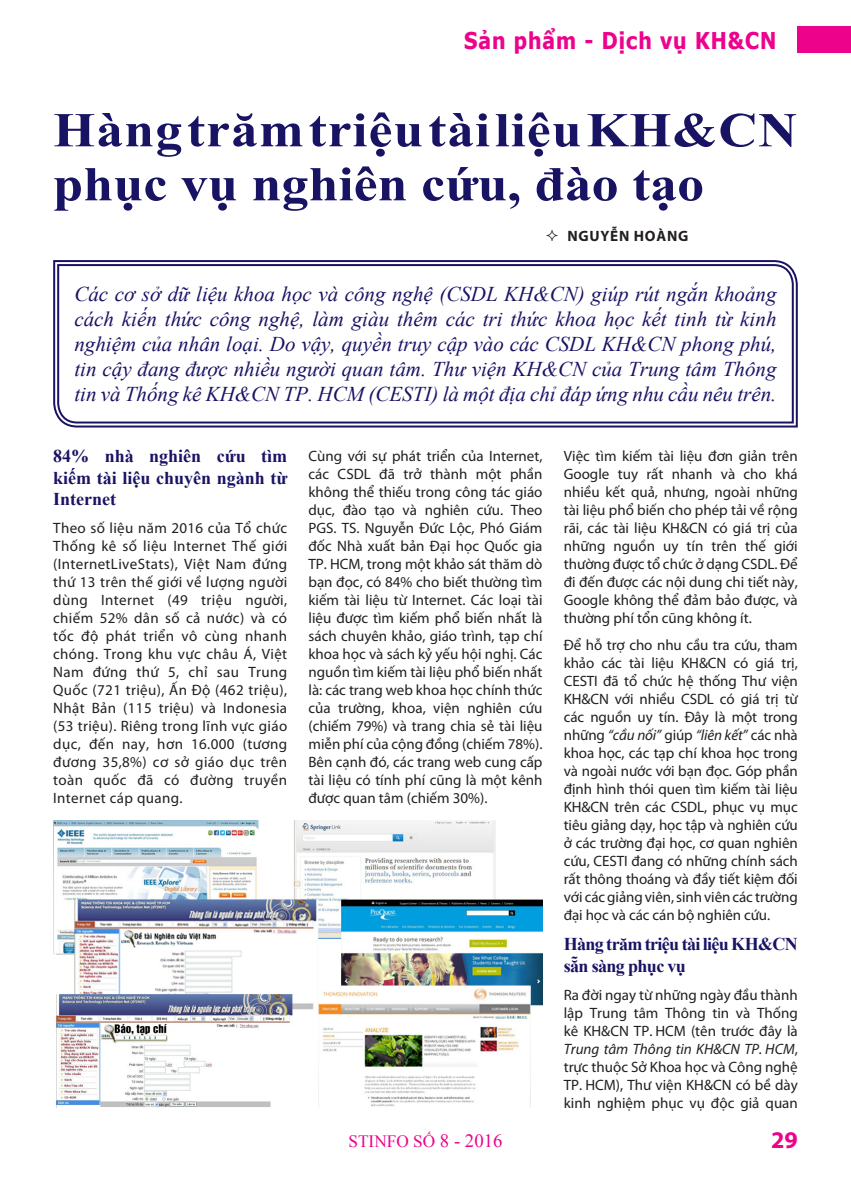
<style>
.page{position:relative;width:851px;height:1191px;background:#fff}
.page>*{position:absolute;margin:0;border:0;box-sizing:border-box;transform-origin:0 0}
.t1{font:700 48.6px/54px "Times New Roman";letter-spacing:.02em;color:#191364;scale:1.11 1}
.t2{font:700 24px "Myriad Pro";color:#ed028c}
.t3{font:700 23.1px "Tahoma";letter-spacing:.05em;color:#ed028c;scale:.91 1}
.t4{font:italic 21px/25.2px "Times New Roman";color:#191364;text-align:justify}
.t5{font:700 18px/21.6px "Times New Roman";color:#191364;text-align:justify}
.t6{font:700 18px/21.6px "Times New Roman";letter-spacing:-.035em;color:#191364}
.t7{font:17.25px "Times New Roman";color:#ed028c}
.t8{font:15px/18px "Myriad Pro";color:#231f20;text-align:justify}
.Tacgia{font:700 15px "Myriad Pro";letter-spacing:.05em;color:#231f20}
.s1{font-size:18.75px}
.s2{font-style:italic}
</style>
<div class="page">
<div style="left:797px;top:26px;width:53px;height:27px;background:#ed028c"></div>
<svg style="left:53px;top:260px;width:745px;height:168px"></svg>
<svg style="left:56px;top:263px;width:738px;height:161px"></svg>
<img style="left:53px;top:820px;width:489px;height:287px">
<h3 class="t3" style="left:464px;top:24px;width:345px">Sản phẩm - Dịch vụ KH&amp;CN</h3>
<p class="t1" style="left:53px;top:102px;width:671px">Hàng trăm triệu tài liệu KH&amp;CN phục vụ nghiên cứu, đào tạo</p>
<p class="Tacgia" style="left:567px;top:226px;width:123px">NGUYỄN HOÀNG</p>
<p class="t4" style="left:74px;top:280px;width:703px">Các cơ sở dữ liệu khoa học và công nghệ (CSDL KH&amp;CN) giúp rút ngắn khoảng cách kiến thức công nghệ, làm giàu thêm các tri thức khoa học kết tinh từ kinh nghiệm của nhân loại. Do vậy, quyền truy cập vào các CSDL KH&amp;CN phong phú, tin cậy đang được nhiều người quan tâm. Thư viện KH&amp;CN của Trung tâm Thông tin và Thống kê KH&amp;CN TP. HCM (CESTI) là một địa chỉ đáp ứng nhu cầu nêu trên.</p>
<p class="t5" style="left:53px;top:445px;width:235px">84% nhà nghiên cứu tìm kiếm tài liệu chuyên ngành từ Internet</p>
<p class="t8" style="left:53px;top:519px;width:235px">Theo số liệu năm 2016 của Tổ chức Thống kê số liệu Internet Thế giới (InternetLiveStats), Việt Nam đứng thứ 13 trên thế giới về lượng người dùng Internet (49 triệu người, chiếm 52% dân số cả nước) và có tốc độ phát triển vô cùng nhanh chóng. Trong khu vực châu Á, Việt Nam đứng thứ 5, chỉ sau Trung Quốc (721 triệu), Ấn Độ (462 triệu), Nhật Bản (115 triệu) và Indonesia (53 triệu). Riêng trong lĩnh vực giáo dục, đến nay, hơn 16.000 (tương đương 35,8%) cơ sở giáo dục trên toàn quốc đã có đường truyền Internet cáp quang.</p>
<p class="t8" style="left:308px;top:447px;width:235px">Cùng với sự phát triển của Internet, các CSDL đã trở thành một phần không thể thiếu trong công tác giáo dục, đào tạo và nghiên cứu. Theo PGS. TS. Nguyễn Đức Lộc, Phó Giám đốc Nhà xuất bản Đại học Quốc gia TP. HCM, trong một khảo sát thăm dò bạn đọc, có 84% cho biết thường tìm kiếm tài liệu từ Internet. Các loại tài liệu được tìm kiếm phổ biến nhất là sách chuyên khảo, giáo trình, tạp chí khoa học và sách kỷ yếu hội nghị. Các nguồn tìm kiếm tài liệu phổ biến nhất là: các trang web khoa học chính thức của trường, khoa, viện nghiên cứu (chiếm 79%) và trang chia sẻ tài liệu miễn phí của cộng đồng (chiếm 78%).<br>Bên cạnh đó, các trang web cung cấp tài liệu có tính phí cũng là một kênh được quan tâm (chiếm 30%).</p>
<p class="t7" style="left:348px;top:1130px;width:155px">STINFO SỐ <span class="s1">8 - 2016</span></p>
<p class="t8" style="left:563px;top:447px;width:235px">Việc tìm kiếm tài liệu đơn giản trên Google tuy rất nhanh và cho khá nhiều kết quả, nhưng, ngoài những tài liệu phổ biến cho phép tải về rộng rãi, các tài liệu KH&amp;CN có giá trị của những nguồn uy tín trên thế giới thường được tổ chức ở dạng CSDL. Để đi đến được các nội dung chi tiết này, Google không thể đảm bảo được, và thường phí tổn cũng không ít.</p>
<p class="t8" style="left:563px;top:635px;width:235px">Để hỗ trợ cho nhu cầu tra cứu, tham khảo các tài liệu KH&amp;CN có giá trị, CESTI đã tổ chức hệ thống Thư viện KH&amp;CN với nhiều CSDL có giá trị từ các nguồn uy tín. Đây là một trong những <span class="s2">“cầu nối”</span> giúp <span class="s2">“liên kết”</span> các nhà khoa học, các tạp chí khoa học trong và ngoài nước với bạn đọc. Góp phần định hình thói quen tìm kiếm tài liệu KH&amp;CN trên các CSDL, phục vụ mục tiêu giảng dạy, học tập và nghiên cứu ở các trường đại học, cơ quan nghiên cứu, CESTI đang có những chính sách rất thông thoáng và đầy tiết kiệm đối với các giảng viên, sinh viên các trường đại học và các cán bộ nghiên cứu.</p>
<p class="t6" style="left:563px;top:932px;width:235px">Hàng trăm triệu tài liệu KH&amp;CN sẵn sàng phục vụ</p>
<p class="t8" style="left:563px;top:985px;width:235px">Ra đời ngay từ những ngày đầu thành lập Trung tâm Thông tin và Thống kê KH&amp;CN TP. HCM (tên trước đây là <span class="s2">Trung tâm Thông tin KH&amp;CN TP. HCM</span>, trực thuộc Sở Khoa học và Công nghệ TP. HCM), Thư viện KH&amp;CN có bề dày kinh nghiệm phục vụ độc giả quan</p>
<p class="t2" style="left:771px;top:1124px;width:28px">29</p>
</div>
